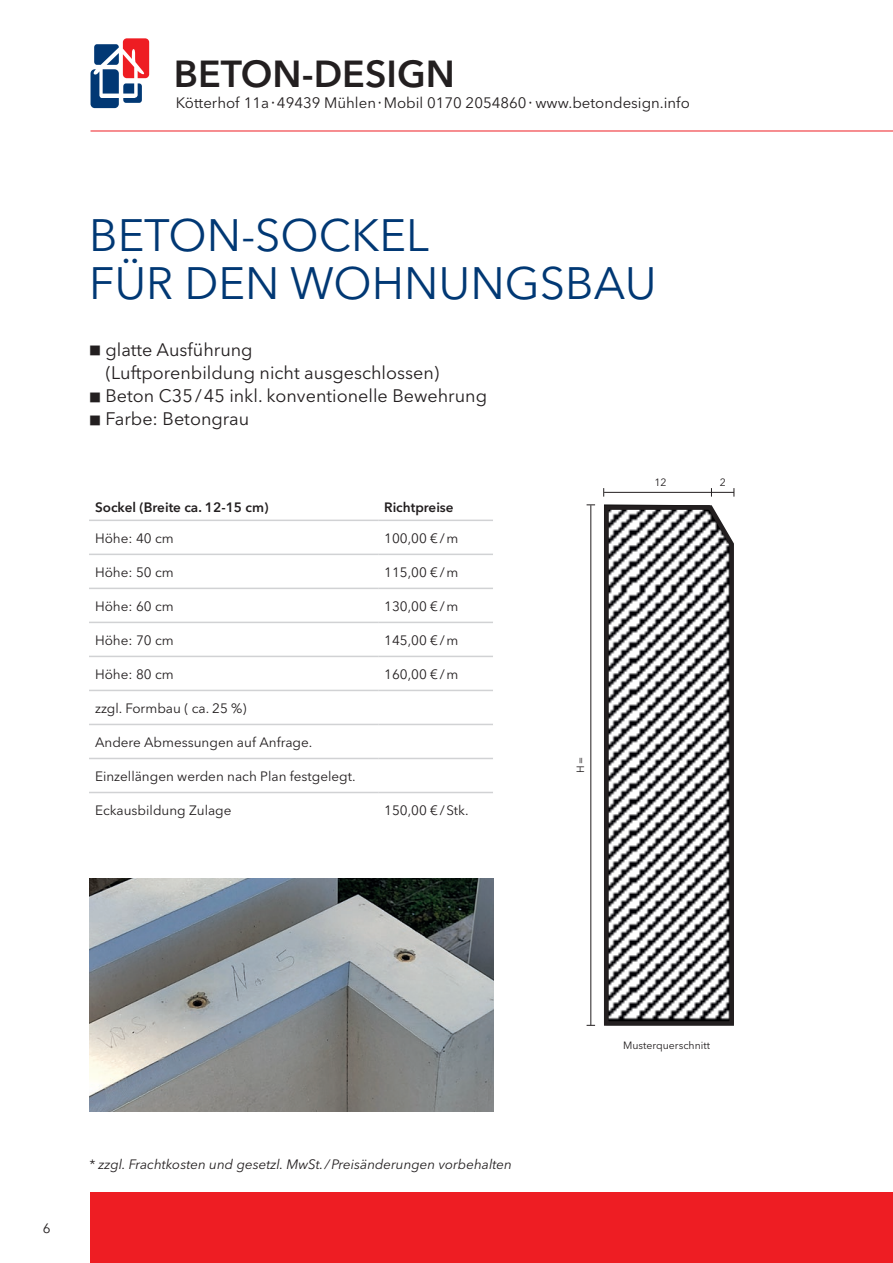
<style>
.page{position:relative;width:893px;height:1263px;background:#fff}
.page>*{position:absolute;margin:0;border:0;box-sizing:border-box;transform-origin:0 0}
.t1{font:45px "Avenir Next LT Pro";color:#013874}
.t2{font:600 37.35px "Avenir Next LT Pro";color:#231f20}
.t3{font:18px "Avenir Next LT Pro";color:#231f20}
.t4{font:15px "Avenir Next LT Pro";color:#231f20}
.t5{font:13.5px "Avenir Next LT Pro";color:#231f20}
.t6{font:italic 13.5px "Avenir Next LT Pro";color:#231f20}
.t7{font:600 13.5px "Avenir Next LT Pro";color:#231f20}
.t8{font:10.5px "Avenir Next LT Pro";color:#231f20}
.s1{font-family:"Open Sans"}
.s2{font-family:"Malgun Gothic";font-weight:700;font-size:12px}
</style>
<div class="page">
<div style="left:91px;top:1192px;width:802px;height:71px;background:#ee1d23"></div>
<svg style="left:91px;top:38px;width:58px;height:70px"></svg>
<hr style="left:91px;top:131px;width:802px;height:1px;background:#ee1d23">
<hr style="left:89px;top:520px;width:289px;height:1px;background:#d1d2d4">
<hr style="left:378px;top:520px;width:115px;height:1px;background:#d1d2d4">
<hr style="left:89px;top:554px;width:289px;height:1px;background:#d1d2d4">
<hr style="left:378px;top:554px;width:115px;height:1px;background:#d1d2d4">
<hr style="left:89px;top:588px;width:289px;height:1px;background:#d1d2d4">
<hr style="left:378px;top:588px;width:115px;height:1px;background:#d1d2d4">
<hr style="left:89px;top:622px;width:289px;height:1px;background:#d1d2d4">
<hr style="left:378px;top:622px;width:115px;height:1px;background:#d1d2d4">
<hr style="left:89px;top:656px;width:289px;height:1px;background:#d1d2d4">
<hr style="left:378px;top:656px;width:115px;height:1px;background:#d1d2d4">
<hr style="left:89px;top:690px;width:289px;height:1px;background:#d1d2d4">
<hr style="left:378px;top:690px;width:115px;height:1px;background:#d1d2d4">
<hr style="left:89px;top:724px;width:289px;height:1px;background:#d1d2d4">
<hr style="left:378px;top:724px;width:115px;height:1px;background:#d1d2d4">
<hr style="left:89px;top:758px;width:289px;height:1px;background:#d1d2d4">
<hr style="left:378px;top:758px;width:115px;height:1px;background:#d1d2d4">
<hr style="left:89px;top:792px;width:289px;height:1px;background:#d1d2d4">
<hr style="left:378px;top:792px;width:115px;height:1px;background:#d1d2d4">
<hr style="left:604px;top:492px;width:130px;height:1px;background:#231f20">
<hr style="left:590px;top:505px;width:1px;height:520px;background:#231f20">
<img style="left:89px;top:878px;width:404px;height:233px">
<svg style="left:604px;top:504px;width:130px;height:522px"></svg>
<h2 class="t2" style="left:174px;top:52px;width:283px">BETON-DESIGN</h2>
<p class="t4" style="left:176px;top:94px;width:515px">Kötterhof 11a<span class="s1">·</span>49439 Mühlen<span class="s1">·</span>Mobil 0170 2054860<span class="s1">·</span> www.betondesign.info</p>
<p class="t1" style="left:89px;top:208px;width:341px">BETON-SOCKEL</p>
<p class="t1" style="left:89px;top:256px;width:569px">FÜR DEN WOHNUNGSBAU</p>
<p class="t3" style="left:89px;top:338px;width:165px"><span class="s2">■</span> glatte Ausführung</p>
<p class="t3" style="left:106px;top:362px;width:335px">(Luftporenbildung nicht ausgeschlossen)</p>
<p class="t3" style="left:89px;top:385px;width:400px"><span class="s2">■</span> Beton C35/45 inkl. konventionelle Bewehrung</p>
<p class="t3" style="left:89px;top:408px;width:162px"><span class="s2">■</span> Farbe: Betongrau</p>
<p class="t7" style="left:95px;top:499px;width:175px">Sockel (Breite ca. 12-15 cm)</p>
<p class="t7" style="left:384px;top:499px;width:71px">Richtpreise</p>
<p class="t5" style="left:95px;top:530px;width:80px">Höhe: 40 cm</p>
<p class="t5" style="left:384px;top:530px;width:76px">100,00 €/m</p>
<p class="t5" style="left:95px;top:564px;width:80px">Höhe: 50 cm</p>
<p class="t5" style="left:384px;top:564px;width:76px">115,00 €/m</p>
<p class="t5" style="left:95px;top:599px;width:80px">Höhe: 60 cm</p>
<p class="t5" style="left:384px;top:599px;width:76px">130,00 €/m</p>
<p class="t5" style="left:95px;top:633px;width:80px">Höhe: 70 cm</p>
<p class="t5" style="left:384px;top:633px;width:76px">145,00 €/m</p>
<p class="t5" style="left:95px;top:667px;width:80px">Höhe: 80 cm</p>
<p class="t5" style="left:384px;top:667px;width:76px">160,00 €/m</p>
<p class="t5" style="left:95px;top:701px;width:153px">zzgl. Formbau ( ca. 25 %)</p>
<p class="t5" style="left:95px;top:735px;width:219px">Andere Abmessungen auf Anfrage.</p>
<p class="t5" style="left:95px;top:769px;width:262px">Einzellängen werden nach Plan festgelegt.</p>
<p class="t5" style="left:95px;top:803px;width:138px">Eckausbildung Zulage</p>
<p class="t5" style="left:384px;top:803px;width:86px">150,00 €/Stk.</p>
<p class="t8" style="left:654px;top:476px;width:14px">12</p>
<p class="t8" style="left:574px;top:773px;width:17px;rotate:-90deg">H=</p>
<p class="t8" style="left:720px;top:476px;width:8px">2</p>
<p class="t5" style="left:43px;top:1220px;width:9px">6</p>
<p class="t6" style="left:89px;top:1156px;width:424px">* zzgl. Frachtkosten und gesetzl. MwSt./Preisänderungen vorbehalten</p>
<p class="t8" style="left:623px;top:1038px;width:88px">Musterquerschnitt</p>
</div>
